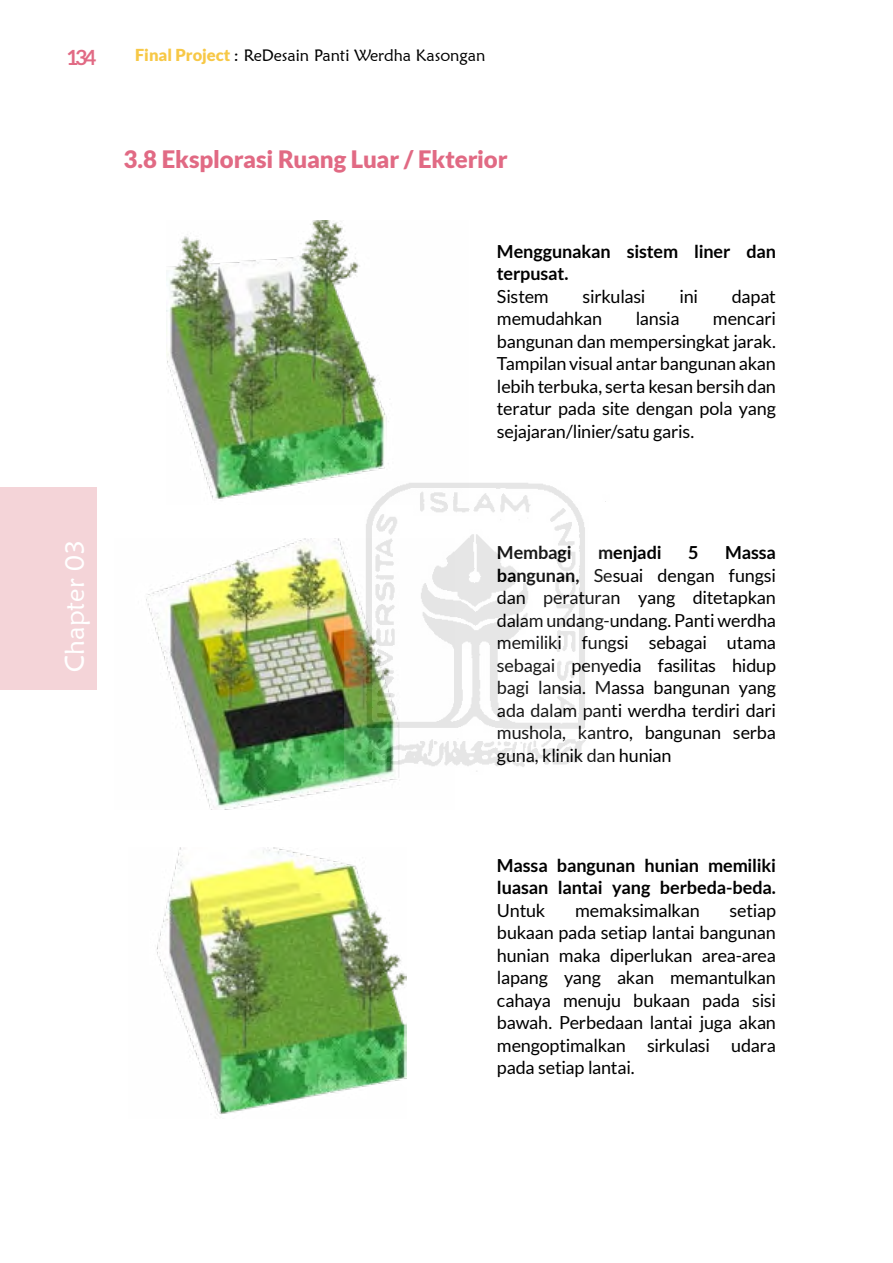
<style>
.page{position:relative;width:893px;height:1263px;background:#fff}
.page>*{position:absolute;margin:0;border:0;box-sizing:border-box;transform-origin:0 0}
.t1{font:27px "Maiandra GD";color:#fff}
.t2{font:900 24px "Lato";letter-spacing:-.005em;color:#e16a84}
.t3{font:700 21px "Lato";color:#e16a84}
.t4{font:18px/22.5px "Lato";letter-spacing:-.015em;color:#000;text-align:justify}
.t5{font:700 18px/22.5px "Lato";letter-spacing:-.005em;color:#000}
.t6{font:16.5px "Maiandra GD";color:#000}
.s1{font-family:"Lato";font-weight:900;color:#f7c846}
.s2{font-weight:700}
</style>
<div class="page">
<div style="left:0;top:487px;width:96px;height:203px;background:#f4d4d8"></div>
<img style="left:166px;top:221px;width:223px;height:278px">
<img style="left:146px;top:539px;width:200px;height:270px">
<img style="left:157px;top:847px;width:250px;height:271px">
<img style="left:345px;top:474px;width:261px;height:314px">
<p class="t3" style="left:66px;top:45px;width:31px">134</p>
<p class="t6" style="left:135px;top:45px;width:352px"><span class="s1">Final Project</span> : ReDesain Panti Werdha Kasongan</p>
<h2 class="t2" style="left:123px;top:145px;width:386px">3.8 Eksplorasi Ruang Luar / Ekterior</h2>
<h1 class="t1" style="left:58px;top:672px;width:134px;rotate:-90deg">Chapter 03</h1>
<p class="t5" style="left:497px;top:240px;width:280px">Menggunakan sistem liner dan terpusat.</p>
<p class="t4" style="left:497px;top:285px;width:53px">Sistem</p>
<p class="t4" style="left:583px;top:285px;width:64px">sirkulasi</p>
<p class="t4" style="left:679px;top:285px;width:20px">ini</p>
<p class="t4" style="left:732px;top:285px;width:46px">dapat</p>
<p class="t4" style="left:497px;top:307px;width:107px">memudahkan</p>
<p class="t4" style="left:636px;top:307px;width:45px">lansia</p>
<p class="t4" style="left:497px;top:307px;width:281px;text-indent:216px">mencari bangunan dan mempersingkat jarak.<br>Tampilan visual antar bangunan akan lebih terbuka, serta kesan bersih dan teratur pada site dengan pola yang sejajaran/linier/satu garis.</p>
<p class="t5" style="left:497px;top:541px;width:76px">Membagi</p>
<p class="t5" style="left:598px;top:541px;width:65px">menjadi</p>
<p class="t5" style="left:688px;top:541px;width:12px">5</p>
<p class="t4" style="left:497px;top:541px;width:281px;text-indent:228px"><span class="s2">Massa bangunan,</span> Sesuai dengan fungsi dan peraturan yang ditetapkan dalam undang-undang. Panti werdha memiliki fungsi sebagai utama sebagai penyedia fasilitas hidup bagi lansia. Massa bangunan yang ada dalam panti werdha terdiri dari mushola, kantro, bangunan serba guna, klinik dan hunian</p>
<p class="t5" style="left:497px;top:854px;width:281px">Massa bangunan hunian memiliki luasan lantai yang berbeda-beda.</p>
<p class="t4" style="left:497px;top:899px;width:50px">Untuk</p>
<p class="t4" style="left:575px;top:899px;width:126px">memaksimalkan</p>
<p class="t4" style="left:497px;top:899px;width:281px;text-indent:233px">setiap bukaan pada setiap lantai bangunan hunian maka diperlukan area-area lapang yang akan memantulkan cahaya menuju bukaan pada sisi bawah. Perbedaan lantai juga akan mengoptimalkan sirkulasi udara pada setiap lantai.</p>
</div>
